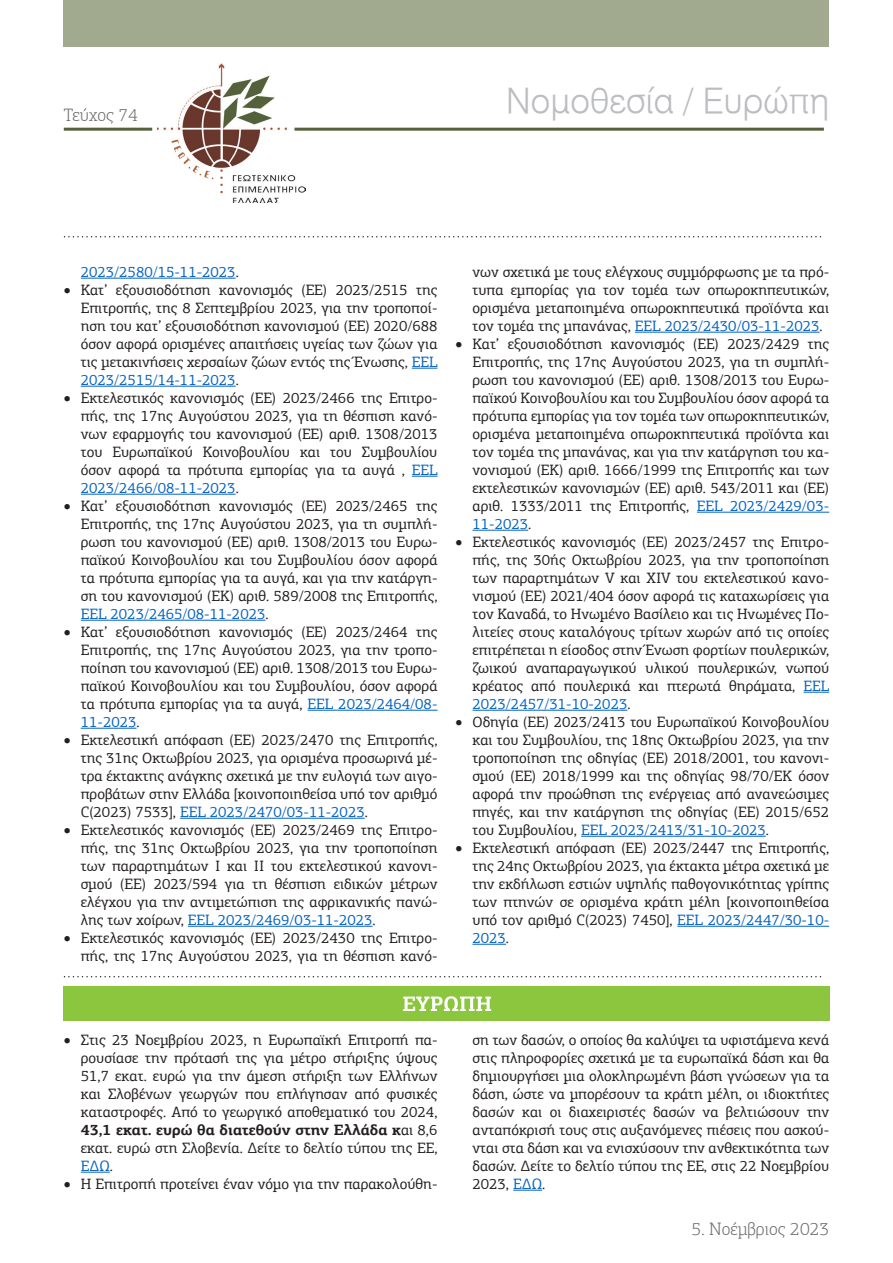
<style>
.page{position:relative;width:893px;height:1263px;background:#fff}
.page>*{position:absolute;margin:0;border:0;box-sizing:border-box;transform-origin:0 0}
.t1{font:34.5px "UN Helvetica Light Normal";color:#bcbdc0}
.t2{font:300 18px "PF Agora Slab Pro";color:#6c6d70}
.t3{font:15px/18px "PF Agora Slab Pro";color:#231f20;text-align:justify}
.t4{font:15px "PF Agora Slab Pro";color:#0563c1}
.s1{color:#231f20}
.s2{color:#0563c1}
.s3{font-weight:700}
</style>
<div class="page">
<img style="left:157px;top:64px;width:148px;height:139px">
<hr style="left:64px;top:128px;width:88px;height:3px;background:#55613c">
<hr style="left:294px;top:128px;width:530px;height:3px;background:#55613c">
<div style="left:64px;top:0;width:765px;height:47px;background:#a1aa8f"></div>
<svg style="left:65px;top:236px;width:756px;height:1px"></svg>
<svg style="left:65px;top:976px;width:756px;height:1px"></svg>
<div style="left:64px;top:986px;width:766px;height:34px;background:#8bc63e"></div>
<svg style="left:403px;top:996px;width:88px;height:15px"></svg>
<hr style="left:81px;top:278px;width:155px;height:1px;background:#0563c1">
<svg style="left:412px;top:368px;width:25px;height:1px"></svg>
<hr style="left:81px;top:386px;width:155px;height:1px;background:#0563c1">
<svg style="left:412px;top:476px;width:25px;height:1px"></svg>
<hr style="left:81px;top:494px;width:155px;height:1px;background:#0563c1">
<hr style="left:81px;top:620px;width:184px;height:1px;background:#0563c1">
<hr style="left:308px;top:710px;width:129px;height:1px;background:#0563c1">
<hr style="left:81px;top:728px;width:55px;height:1px;background:#0563c1">
<hr style="left:180px;top:818px;width:185px;height:1px;background:#0563c1">
<hr style="left:188px;top:926px;width:185px;height:1px;background:#0563c1">
<hr style="left:635px;top:332px;width:185px;height:1px;background:#0563c1">
<hr style="left:697px;top:512px;width:132px;height:1px;background:#0563c1">
<hr style="left:472px;top:530px;width:56px;height:1px;background:#0563c1">
<svg style="left:803px;top:692px;width:26px;height:1px"></svg>
<hr style="left:472px;top:710px;width:155px;height:1px;background:#0563c1">
<hr style="left:581px;top:836px;width:185px;height:1px;background:#0563c1">
<hr style="left:677px;top:926px;width:152px;height:1px;background:#0563c1">
<hr style="left:472px;top:944px;width:34px;height:1px;background:#0563c1">
<svg style="left:81px;top:1172px;width:29px;height:1px"></svg>
<svg style="left:513px;top:1190px;width:29px;height:1px"></svg>
<p class="t2" style="left:64px;top:105px;width:76px">Τεύχος 74</p>
<p class="t1" style="left:506px;top:81px;width:324px">Νομοθεσία / Ευρώπη</p>
<p class="t4" style="left:81px;top:263px;width:160px">2023/2580/15-11-2023<span class="s1">.</span></p>
<p class="t3" style="left:81px;top:281px;width:358px;text-indent:-17px">• Κατ’ εξουσιοδότηση κανονισμός (ΕΕ) 2023/2515 της Επιτροπής, της 8 Σεπτεμβρίου 2023, για την τροποποί&shy;ηση του κατ’ εξουσιοδότηση κανονισμού (ΕΕ) 2020/688 όσον αφορά ορισμένες απαιτήσεις υγείας των ζώων για τις μετακινήσεις χερσαίων ζώων εντός της Ένωσης, <span class="s2">EEL 2023/2515/14-11-2023</span>.</p>
<p class="t3" style="left:81px;top:389px;width:358px;text-indent:-17px">• Εκτελεστικός κανονισμός (ΕΕ) 2023/2466 της Επιτρο&shy;πής, της 17ης Αυγούστου 2023, για τη θέσπιση κανό&shy;νων εφαρμογής του κανονισμού (ΕΕ) αριθ. 1308/2013 του Ευρωπαϊκού Κοινοβουλίου και του Συμβουλίου όσον αφορά τα πρότυπα εμπορίας για τα αυγά , <span class="s2">EEL 2023/2466/08-11-2023</span>.</p>
<p class="t3" style="left:81px;top:497px;width:358px;text-indent:-17px">• Κατ’ εξουσιοδότηση κανονισμός (ΕΕ) 2023/2465 της Επιτροπής, της 17ης Αυγούστου 2023, για τη συμπλή&shy;ρωση του κανονισμού (ΕΕ) αριθ. 1308/2013 του Ευρω&shy;παϊκού Κοινοβουλίου και του Συμβουλίου όσον αφορά τα πρότυπα εμπορίας για τα αυγά, και για την κατάργη&shy;ση του κανονισμού (ΕΚ) αριθ. 589/2008 της Επιτροπής, <span class="s2">EEL 2023/2465/08-11-2023</span>.</p>
<p class="t3" style="left:81px;top:623px;width:358px;text-indent:-17px">• Κατ’ εξουσιοδότηση κανονισμός (ΕΕ) 2023/2464 της Επιτροπής, της 17ης Αυγούστου 2023, για την τροπο&shy;ποίηση του κανονισμού (ΕΕ) αριθ. 1308/2013 του Ευρω&shy;παϊκού Κοινοβουλίου και του Συμβουλίου, όσον αφορά τα πρότυπα εμπορίας για τα αυγά, <span class="s2">EEL 2023/2464/08- 11-2023</span>.</p>
<p class="t3" style="left:81px;top:731px;width:358px;text-indent:-17px">• Εκτελεστική απόφαση (ΕΕ) 2023/2470 της Επιτροπής, της 31ης Οκτωβρίου 2023, για ορισμένα προσωρινά μέ&shy;τρα έκτακτης ανάγκης σχετικά με την ευλογιά των αιγο&shy;προβάτων στην Ελλάδα [κοινοποιηθείσα υπό τον αριθμό C(2023) 7533], <span class="s2">EEL 2023/2470/03-11-2023</span>.</p>
<p class="t3" style="left:81px;top:821px;width:358px;text-indent:-17px">• Εκτελεστικός κανονισμός (ΕΕ) 2023/2469 της Επιτρο&shy;πής, της 31ης Οκτωβρίου 2023, για την τροποποίηση των παραρτημάτων I και II του εκτελεστικού κανονι&shy;σμού (ΕΕ) 2023/594 για τη θέσπιση ειδικών μέτρων ελέγχου για την αντιμετώπιση της αφρικανικής πανώ&shy;λης των χοίρων, <span class="s2">EEL 2023/2469/03-11-2023</span>.</p>
<p class="t3" style="left:64px;top:929px;width:375px;text-align:right">• Εκτελεστικός κανονισμός (ΕΕ) 2023/2430 της Επιτρο&shy;πής, της 17ης Αυγούστου 2023, για τη θέσπιση κανό-</p>
<p class="t3" style="left:472px;top:263px;width:358px">νων σχετικά με τους ελέγχους συμμόρφωσης με τα πρό&shy;τυπα εμπορίας για τον τομέα των οπωροκηπευτικών, ορισμένα μεταποιημένα οπωροκηπευτικά προϊόντα και τον τομέα της μπανάνας, <span class="s2">EEL 2023/2430/03-11-2023</span>.</p>
<p class="t3" style="left:472px;top:335px;width:358px;text-indent:-17px">• Κατ’ εξουσιοδότηση κανονισμός (ΕΕ) 2023/2429 της Επιτροπής, της 17ης Αυγούστου 2023, για τη συμπλή&shy;ρωση του κανονισμού (ΕΕ) αριθ. 1308/2013 του Ευρω&shy;παϊκού Κοινοβουλίου και του Συμβουλίου όσον αφορά τα πρότυπα εμπορίας για τον τομέα των οπωροκηπευτικών, ορισμένα μεταποιημένα οπωροκηπευτικά προϊόντα και τον τομέα της μπανάνας, και για την κατάργηση του κα&shy;νονισμού (ΕΚ) αριθ. 1666/1999 της Επιτροπής και των εκτελεστικών κανονισμών (ΕΕ) αριθ. 543/2011 και (ΕΕ) αριθ. 1333/2011 της Επιτροπής, <span class="s2">EEL 2023/2429/03- 11-2023</span>.</p>
<p class="t3" style="left:472px;top:533px;width:358px;text-indent:-17px">• Εκτελεστικός κανονισμός (ΕΕ) 2023/2457 της Επιτρο&shy;πής, της 30ής Οκτωβρίου 2023, για την τροποποίηση των παραρτημάτων V και XIV του εκτελεστικού κανο&shy;νισμού (ΕΕ) 2021/404 όσον αφορά τις καταχωρίσεις για τον Καναδά, το Ηνωμένο Βασίλειο και τις Ηνωμένες Πο&shy;λιτείες στους καταλόγους τρίτων χωρών από τις οποίες επιτρέπεται η είσοδος στην Ένωση φορτίων πουλερικών, ζωικού αναπαραγωγικού υλικού πουλερικών, νωπού κρέατος από πουλερικά και πτερωτά θηράματα, <span class="s2">EEL 2023/2457/31-10-2023</span>.</p>
<p class="t3" style="left:472px;top:713px;width:358px;text-indent:-17px">• Οδηγία (ΕΕ) 2023/2413 του Ευρωπαϊκού Κοινοβουλίου και του Συμβουλίου, της 18ης Οκτωβρίου 2023, για την τροποποίηση της οδηγίας (ΕΕ) 2018/2001, του κανονι&shy;σμού (ΕΕ) 2018/1999 και της οδηγίας 98/70/ΕΚ όσον αφορά την προώθηση της ενέργειας από ανανεώσιμες πηγές, και την κατάργηση της οδηγίας (ΕΕ) 2015/652 του Συμβουλίου, <span class="s2">EEL 2023/2413/31-10-2023</span>.</p>
<p class="t3" style="left:472px;top:839px;width:358px;text-indent:-17px">• Εκτελεστική απόφαση (ΕΕ) 2023/2447 της Επιτροπής, της 24ης Οκτωβρίου 2023, για έκτακτα μέτρα σχετικά με την εκδήλωση εστιών υψηλής παθογονικότητας γρίπης των πτηνών σε ορισμένα κράτη μέλη [κοινοποιηθείσα υπό τον αριθμό C(2023) 7450], <span class="s2">EEL 2023/2447/30-10- 2023</span>.</p>
<p class="t3" style="left:81px;top:1031px;width:358px;text-indent:-17px">• Στις 23 Νοεμβρίου 2023, η Ευρωπαϊκή Επιτροπή πα&shy;ρουσίασε την πρότασή της για μέτρο στήριξης ύψους 51,7 εκατ. ευρώ για την άμεση στήριξη των Ελλήνων και Σλοβένων γεωργών που επλήγησαν από φυσικές καταστροφές. Από το γεωργικό αποθεματικό του 2024, <span class="s3">43,1 εκατ. ευρώ θα διατεθούν στην Ελλάδα κ</span>αι 8,6 εκατ. ευρώ στη Σλοβενία. Δείτε το δελτίο τύπου της ΕΕ, <span class="s2">ΕΔΩ</span>.</p>
<p class="t3" style="left:64px;top:1175px;width:375px">• Η Επιτροπή προτείνει έναν νόμο για την παρακολούθη-</p>
<p class="t3" style="left:472px;top:1031px;width:358px">ση των δασών, ο οποίος θα καλύψει τα υφιστάμενα κενά στις πληροφορίες σχετικά με τα ευρωπαϊκά δάση και θα δημιουργήσει μια ολοκληρωμένη βάση γνώσεων για τα δάση, ώστε να μπορέσουν τα κράτη μέλη, οι ιδιοκτήτες δασών και οι διαχειριστές δασών να βελτιώσουν την ανταπόκρισή τους στις αυξανόμενες πιέσεις που ασκού&shy;νται στα δάση και να ενισχύσουν την ανθεκτικότητα των δασών. Δείτε το δελτίο τύπου της ΕΕ, στις 22 Νοεμβρίου 2023, <span class="s2">ΕΔΩ</span>.</p>
<p class="t2" style="left:692px;top:1218px;width:139px">5. Νοέμβριος 2023</p>
</div>
